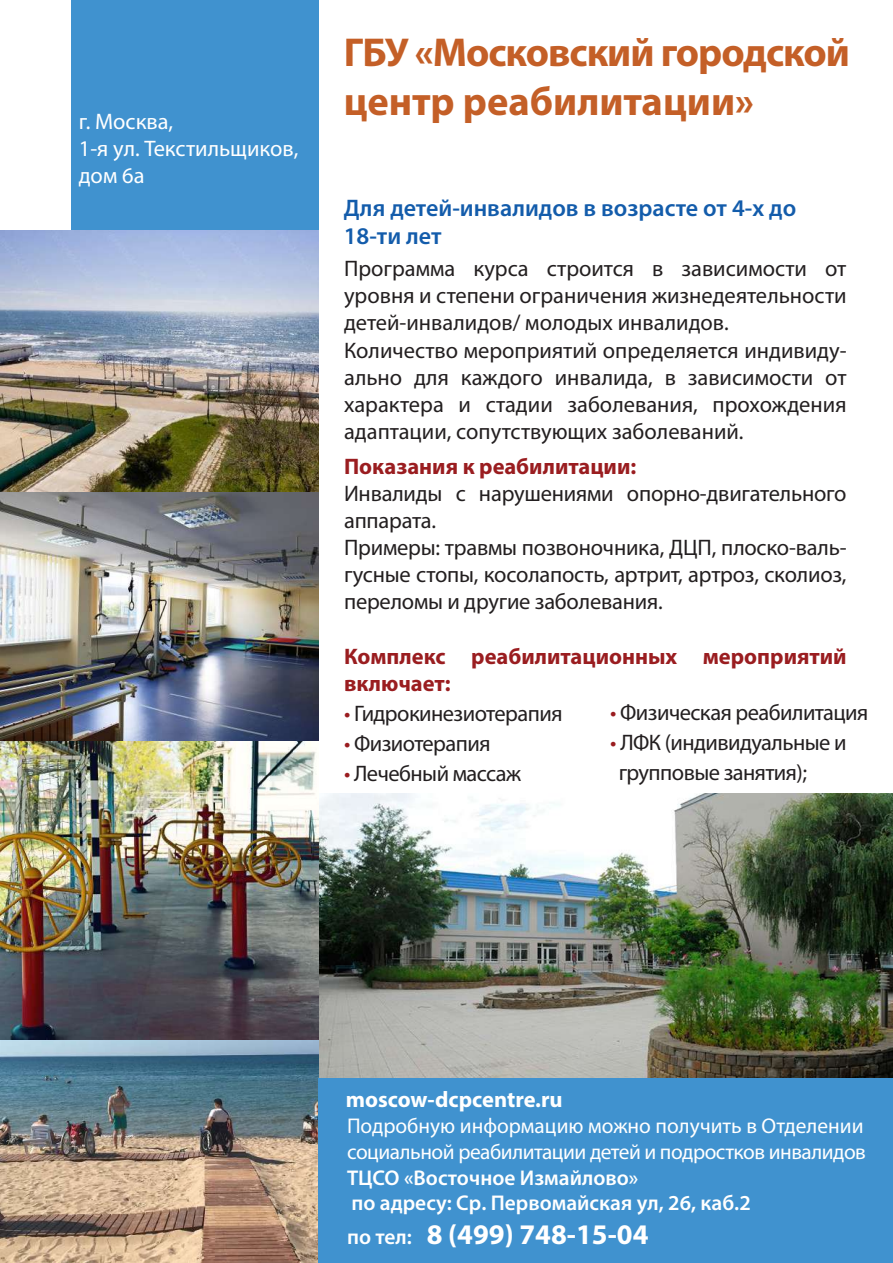
<style>
.page{position:relative;width:893px;height:1263px;background:#fff}
.page>*{position:absolute;margin:0;border:0;box-sizing:border-box;transform-origin:0 0}
.t1{font:700 40.5px/48.6px "Myriad Pro";letter-spacing:-.025em;color:#c45f27}
.t2{font:700 28.5px "Myriad Pro";color:#fff}
.t3{font:600 24px/28.8px "Myriad Pro";color:#135cab}
.t4{font:22.5px/27.3px "Myriad Pro";letter-spacing:-.01em;color:#231f20}
.t5{font:700 22.5px/27px "Myriad Pro";color:#9a1d20}
.t6{font:22.5px/27px "Myriad Pro";color:#fff}
.t7{font:700 22.5px "Myriad Pro";color:#fff}
.t8{font:21.3px/25.7px "Myriad Pro";letter-spacing:-.02em;color:#fff}
.t9{font:600 21.3px/25.7px "Myriad Pro";color:#fff}
.s1{color:#9a1d20}
.s2{font-weight:600;font-size:21.3px}
</style>
<div class="page">
<img style="left:319px;top:793px;width:574px;height:286px">
<img style="left:0;top:1039px;width:319px;height:224px">
<div style="left:71px;top:0;width:248px;height:903px;background:#4092cf"></div>
<div style="left:318px;top:1079px;width:575px;height:184px;background:#4092cf"></div>
<img style="left:0;top:491px;width:319px;height:548px">
<img style="left:0;top:230px;width:319px;height:261px">
<p class="t6" style="left:79px;top:108px;width:221px">г. Москва,<br>1-я ул. Текстильщиков, дом 6а</p>
<h1 class="t1" style="left:344px;top:27px;width:508px">ГБУ «Московский городской центр реабилитации»</h1>
<p class="t3" style="left:344px;top:193px;width:454px">Для детей-инвалидов в возрасте от 4-х до<br>18-ти лет</p>
<p class="t4" style="left:344px;top:254px;width:504px">Программа курса строится в зависимости от уровня и степени ограничения жизнедеятельности детей-инвалидов/ молодых инвалидов.<br>Количество мероприятий определяется индивиду&shy;ально для каждого инвалида, в зависимости от характера и стадии заболевания, прохождения адаптации, сопутствующих заболеваний.</p>
<p class="t5" style="left:344px;top:452px;width:294px">Показания к реабилитации:</p>
<p class="t4" style="left:344px;top:479px;width:504px">Инвалиды с нарушениями опорно-двигательного аппарата.<br>Примеры: травмы позвоночника, ДЦП, плоско-валь&shy;гусные стопы, косолапость, артрит, артроз, сколиоз, переломы и другие заболевания.</p>
<p class="t5" style="left:344px;top:642px;width:504px">Комплекс реабилитационных мероприятий включает:</p>
<p class="t4" style="left:344px;top:699px;width:220px"><span class="s1">•</span> Гидрокинезиотерапия</p>
<p class="t4" style="left:344px;top:729px;width:148px"><span class="s1">•</span> Физиотерапия</p>
<p class="t4" style="left:344px;top:759px;width:179px"><span class="s1">•</span> Лечебный массаж</p>
<p class="t4" style="left:610px;top:699px;width:260px"><span class="s1">•</span> Физическая реабилитация</p>
<p class="t4" style="left:619px;top:727px;width:229px;line-height:30px;text-indent:-8px"><span class="s1">•</span> ЛФК (индивидуальные и групповые занятия);</p>
<p class="t7" style="left:346px;top:1085px;width:218px">moscow-dcpcentre.ru</p>
<p class="t8" style="left:347px;top:1113px;width:520px">Подробную информацию можно получить в Отделении социальной реабилитации детей и подростков инвалидов</p>
<p class="t9" style="left:347px;top:1164px;width:405px">ТЦСО «Восточное Измайлово»<br>по адресу: Ср. Первомайская ул, 26, каб.2</p>
<p class="t2" style="left:347px;top:1216px;width:303px"><span class="s2">по тел:</span> 8 (499) 748-15-04</p>
</div>
